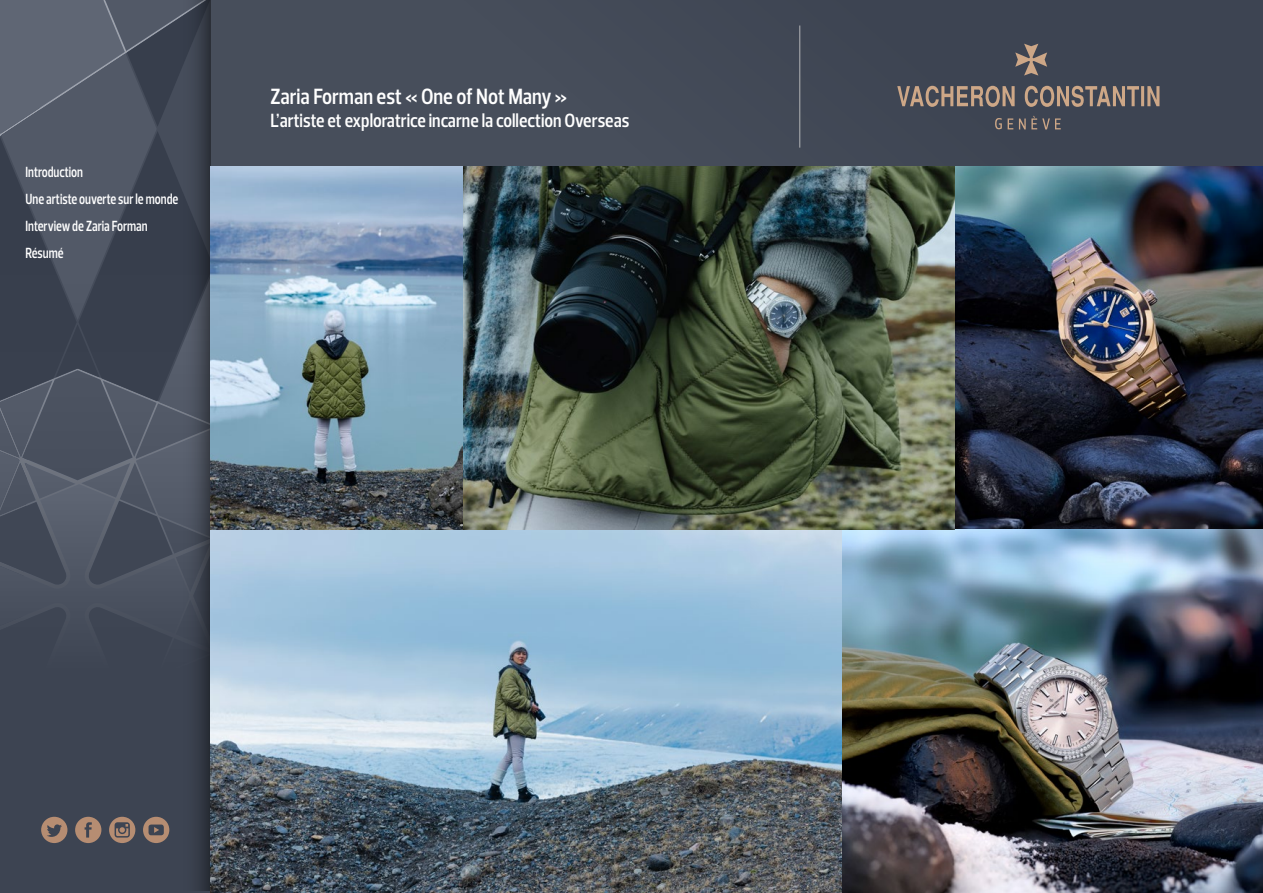
<style>
.page{position:relative;width:1263px;height:893px;background:#fff}
.page>*{position:absolute;margin:0;border:0;box-sizing:border-box;transform-origin:0 0}
.t1{font:600 22.5px "Prelo Condensed";color:#fff}
.t2{font:600 19.5px "Prelo Condensed";color:#fff}
.t3{font:600 15px/27px "Prelo Condensed";color:#fff;scale:.9 1}
</style>
<div class="page">
<div style="left:210px;top:0;width:1053px;height:166px;background:#474e5b"></div>
<hr style="left:799px;top:26px;width:1px;height:122px;background:#b4b5b7">
<svg style="left:897px;top:44px;width:262px;height:85px"></svg>
<div style="left:0;top:0;width:210px;height:893px;background:#3d4452"></div>
<div style="left:163px;top:0;width:47px;height:891px;background:linear-gradient(to right,#424a59,#2f343f)"></div>
<svg style="left:0;top:0;width:210px;height:867px"></svg>
<img style="left:210px;top:530px;width:632px;height:363px">
<div style="left:954px;top:166px;width:309px;height:364px;background:#000;opacity:.59"></div>
<div style="left:842px;top:530px;width:421px;height:363px;background:#000;opacity:.59"></div>
<div style="left:463px;top:166px;width:491px;height:364px;background:#000;opacity:.59"></div>
<div style="left:210px;top:166px;width:253px;height:364px;background:#000;opacity:.59"></div>
<p class="t3" style="left:26px;top:158px;width:171px">Introduction<br>Une artiste ouverte sur le monde<br>Interview de Zaria Forman<br>Résumé</p>
<h1 class="t1" style="left:270px;top:82px;width:298px">Zaria Forman est « One of Not Many »</h1>
<h2 class="t2" style="left:270px;top:109px;width:360px">L’artiste et exploratrice incarne la collection Overseas</h2>
</div>
